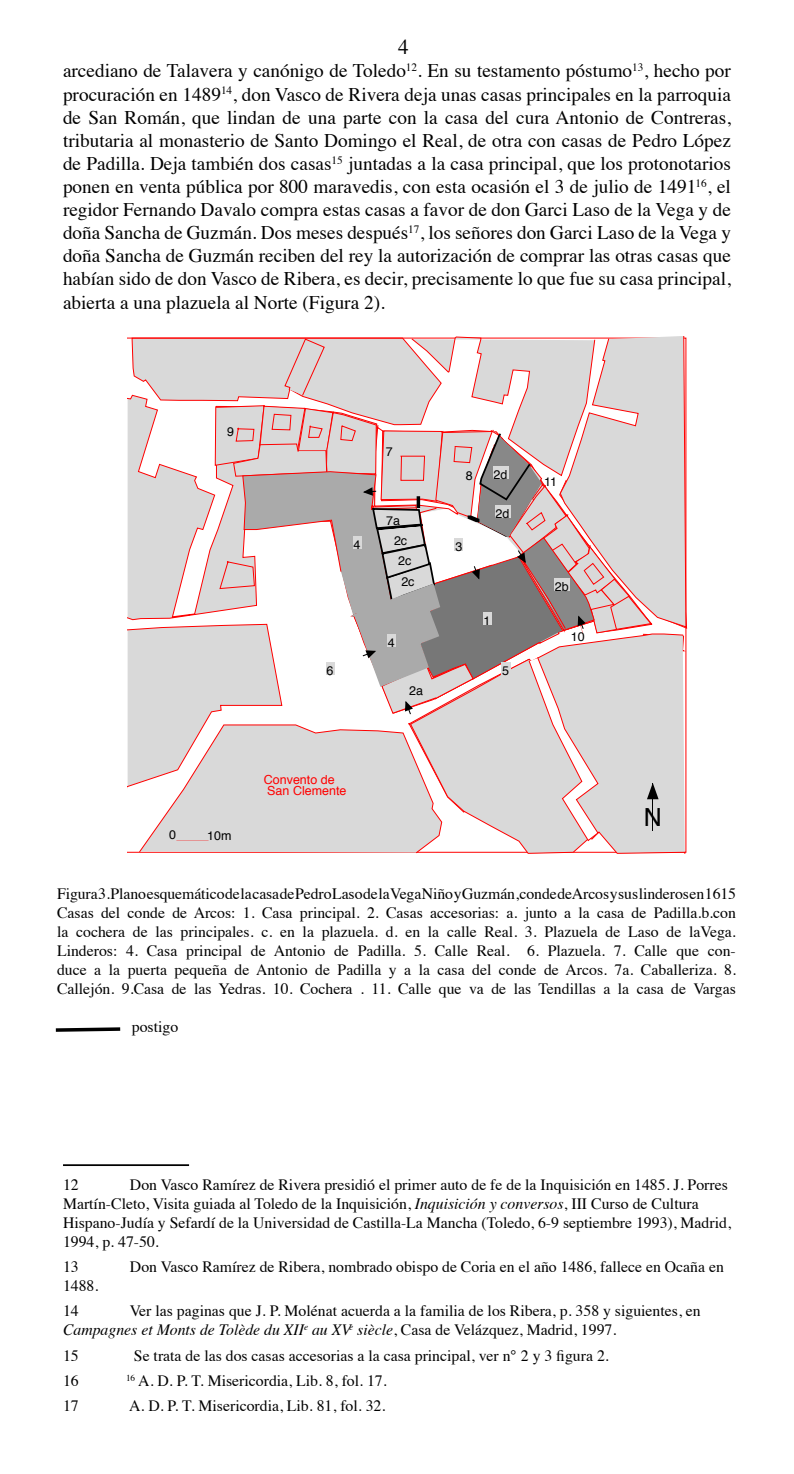
<style>
.page{position:relative;width:794px;height:1474px;background:#fff}
.page>*{position:absolute;margin:0;border:0;box-sizing:border-box;transform-origin:0 0}
.t1{font:25.03px "Helvetica";color:#000}
.t2{font:21px "Times";color:#000}
.t3{font:19.25px/23.1px "Times";color:#000;text-align:justify}
.t4{font:15.75px/18.9px "Times";color:#000}
.t5{font:12.42px "Helvetica";color:#000}
.t6{font:12.42px/11.4px "Helvetica";color:#f00}
.s1{font-style:italic}
</style>
<div class="page">
<hr style="left:63px;top:1164px;width:126px;height:1px;background:#000">
<svg style="left:128px;top:336px;width:559px;height:517px"></svg>
<svg style="left:55px;top:1027px;width:66px;height:5px"></svg>
<h2 class="t2" style="left:398px;top:27px;width:12px">4</h2>
<p class="t3" style="left:63px;top:58px;width:669px">arcediano de Talavera y canónigo de Toledo<sup>12</sup>. En su testamento póstumo<sup>13</sup>, hecho por procuración en 1489<sup>14</sup>, don Vasco de Rivera deja unas casas principales en la parroquia de San Román, que lindan de una parte con la casa del cura Antonio de Contreras, tributaria al monasterio de Santo Domingo el Real, de otra con casas de Pedro López de Padilla. Deja también dos casas<sup>15</sup> juntadas a la casa principal, que los protonotarios ponen en venta pública por 800 maravedis, con esta ocasión el 3 de julio de 1491<sup>16</sup>, el regidor Fernando Davalo compra estas casas a favor de don Garci Laso de la Vega y de doña Sancha de Guzmán. Dos meses después<sup>17</sup>, los señores don Garci Laso de la Vega y doña Sancha de Guzmán reciben del rey la autorización de comprar las otras casas que habían sido de don Vasco de Ribera, es decir, precisamente lo que fue su casa principal, abierta a una plazuela al Norte (Figura 2).</p>
<p class="t5" style="left:227px;top:423px;width:8px">9</p>
<p class="t5" style="left:386px;top:443px;width:8px">7</p>
<p class="t5" style="left:386px;top:512px;width:15px">7a</p>
<p class="t5" style="left:466px;top:467px;width:8px">8</p>
<p class="t5" style="left:394px;top:532px;width:15px">2c</p>
<p class="t5" style="left:353px;top:536px;width:8px">4</p>
<p class="t5" style="left:455px;top:538px;width:8px">3</p>
<p class="t5" style="left:398px;top:552px;width:15px">2c</p>
<p class="t5" style="left:401px;top:573px;width:15px">2c</p>
<p class="t5" style="left:388px;top:634px;width:8px">4</p>
<p class="t5" style="left:493px;top:466px;width:15px">2d</p>
<p class="t5" style="left:495px;top:505px;width:15px">2d</p>
<p class="t5" style="left:483px;top:612px;width:8px">1</p>
<p class="t5" style="left:326px;top:662px;width:8px">6</p>
<p class="t5" style="left:502px;top:662px;width:8px">5</p>
<p class="t5" style="left:326px;top:662px;width:8px">8</p>
<p class="t5" style="left:409px;top:682px;width:15px">2a</p>
<p class="t5" style="left:169px;top:826px;width:8px">0</p>
<p class="t5" style="left:207px;top:827px;width:26px">10m</p>
<p class="t6" style="left:264px;top:774px;width:84px">Convento de<br>San Clemente</p>
<p class="t5" style="left:544px;top:473px;width:14px">11</p>
<p class="t5" style="left:555px;top:578px;width:15px">2b</p>
<p class="t5" style="left:571px;top:628px;width:15px">10</p>
<h1 class="t1" style="left:644px;top:799px;width:20px">N</h1>
<p class="t4" style="left:57px;top:883px;width:680px;text-align:justify">Figura 3. Plano esquemático de la casa de Pedro Laso de la Vega Niño y Guzmán, conde de Arcos y sus linderos en 1615<br>Casas del conde de Arcos: 1. Casa principal. 2. Casas accesorias: a. junto a la casa de Padilla.b.con la cochera de las principales. c. en la plazuela. d. en la calle Real. 3. Plazuela de Laso de laVega.<br>Linderos: 4. Casa principal de Antonio de Padilla. 5. Calle Real. 6. Plazuela. 7. Calle que con&shy;duce a la puerta pequeña de Antonio de Padilla y a la casa del conde de Arcos. 7a. Caballeriza. 8.<br>Callejón. 9.Casa de las Yedras. 10. Cochera . 11. Calle que va de las Tendillas a la casa de Vargas</p>
<p class="t4" style="left:132px;top:1015px;width:48px">postigo</p>
<p class="t4" style="left:63px;top:1174px;width:669px;text-indent:67px">Don Vasco Ramírez de Rivera presidió el primer auto de fe de la Inquisición en 1485. J. Porres Martín-Cleto, Visita guiada al Toledo de la Inquisición, <span class="s1">Inquisición y conversos</span>, III Curso de Cultura Hispano-Judía y Sefardí de la Universidad de Castilla-La Mancha (Toledo, 6-9 septiembre 1993), Madrid, 1994, p. 47-50.</p>
<p class="t4" style="left:63px;top:1256px;width:17px">13</p>
<p class="t4" style="left:130px;top:1256px;width:595px">Don Vasco Ramírez de Ribera, nombrado obispo de Coria en el año 1486, fallece en Ocaña en</p>
<p class="t4" style="left:63px;top:1271px;width:37px;line-height:25.2px">1488.<br>14</p>
<p class="t4" style="left:63px;top:1174px;width:17px">12</p>
<p class="t4" style="left:63px;top:1300px;width:639px;text-indent:67px">Ver las paginas que J. P. Molénat acuerda a la familia de los Ribera, p. 358 y siguientes, en<br><span class="s1">Campagnes et Monts de Tolède du XII</span><sup>e</sup> <span class="s1">au XV</span><sup>e</sup> <span class="s1">siècle</span>, Casa de Velázquez, Madrid, 1997.</p>
<p class="t4" style="left:63px;top:1344px;width:17px">15</p>
<p class="t4" style="left:134px;top:1344px;width:476px">Se trata de las dos casas accesorias a la casa principal, ver n° 2 y 3 figura 2.</p>
<p class="t4" style="left:63px;top:1369px;width:17px">16</p>
<p class="t4" style="left:126px;top:1369px;width:262px"><sup>16</sup> A. D. P. T. Misericordia, Lib. 8, fol. 17.</p>
<p class="t4" style="left:63px;top:1394px;width:17px">17</p>
<p class="t4" style="left:129px;top:1394px;width:258px">A. D. P. T. Misericordia, Lib. 81, fol. 32.</p>
</div>
